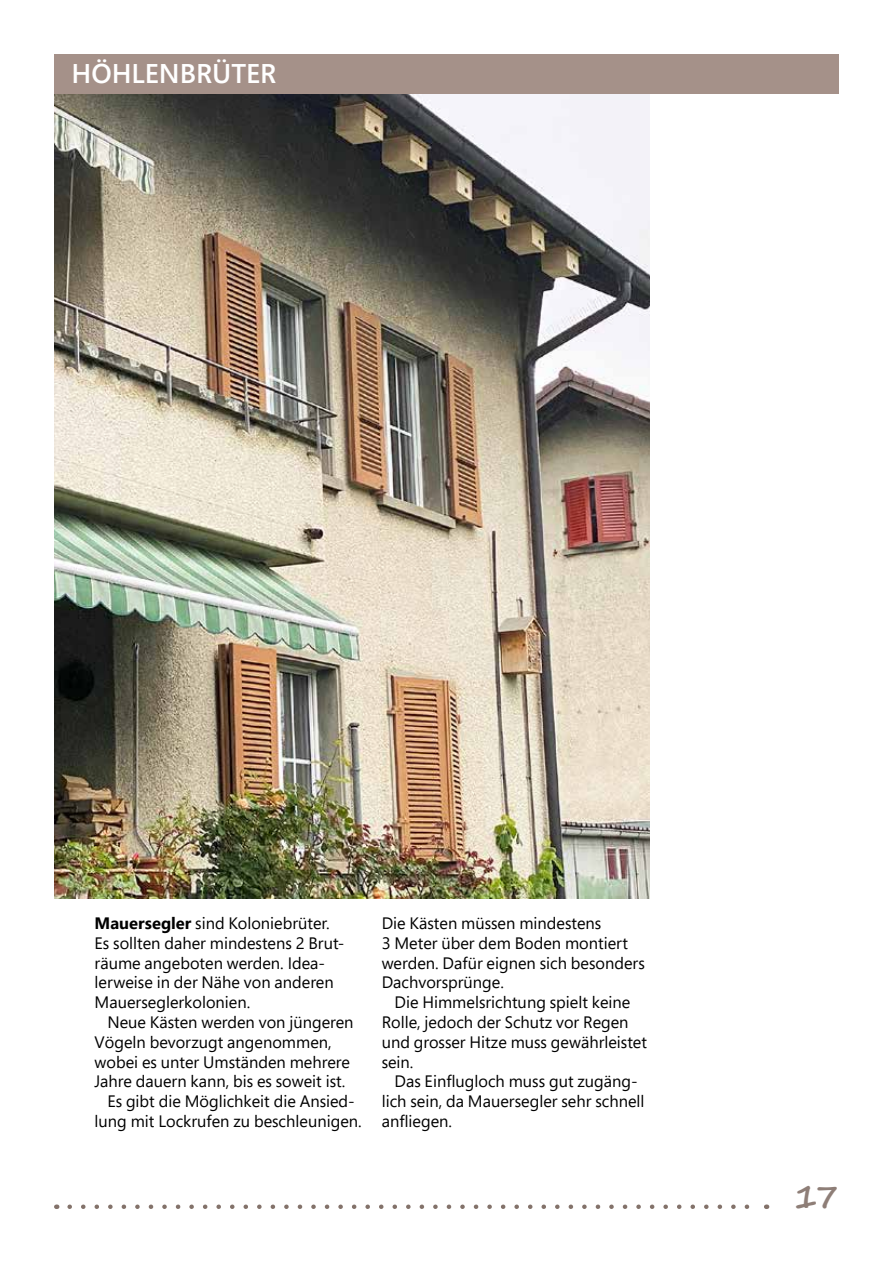
<style>
.page{position:relative;width:893px;height:1263px;background:#fff}
.page>*{position:absolute;margin:0;border:0;box-sizing:border-box;transform-origin:0 0}
.t1{font:700 33px "Segoe Script";color:#8e7e77}
.t2{font:600 27px "Segoe Pro";color:#fff}
.t3{font:16.5px/19.8px "Segoe Pro";color:#000}
.s1{font-weight:700}
</style>
<div class="page">
<svg style="left:70px;top:1204px;width:680px;height:5px"></svg>
<img style="left:54px;top:94px;width:596px;height:804px">
<div style="left:54px;top:54px;width:785px;height:40px;background:#a59189"></div>
<h2 class="t2" style="left:71px;top:55px;width:206px">HÖHLENBRÜTER</h2>
<p class="t3" style="left:95px;top:913px;width:251px"><span class="s1">Mauersegler</span> sind Koloniebrüter.<br>Es sollten daher mindestens 2 Brut&shy;räume angeboten werden. Idea&shy;lerweise in der Nähe von anderen<br>Mauerseglerkolonien.</p>
<p class="t3" style="left:107px;top:1012px;width:248px">Neue Kästen werden von jüngeren</p>
<p class="t3" style="left:95px;top:1032px;width:239px">Vögeln bevorzugt angenommen,</p>
<p class="t3" style="left:95px;top:1051px;width:257px">wobei es unter Umständen mehrere</p>
<p class="t3" style="left:95px;top:1071px;width:252px">Jahre dauern kann, bis es soweit ist.</p>
<p class="t3" style="left:107px;top:1091px;width:249px">Es gibt die Möglichkeit die Ansied-</p>
<p class="t3" style="left:95px;top:1111px;width:269px">lung mit Lockrufen zu beschleunigen.</p>
<p class="t3" style="left:382px;top:913px;width:265px">Die Kästen müssen mindestens<br>3 Meter über dem Boden montiert werden. Dafür eignen sich besonders<br>Dachvorsprünge.</p>
<p class="t3" style="left:382px;top:992px;width:267px;text-indent:13px">Die Himmelsrichtung spielt keine<br>Rolle, jedoch der Schutz vor Regen und grosser Hitze muss gewährleistet sein.</p>
<p class="t3" style="left:382px;top:1071px;width:264px;text-indent:13px">Das Einflugloch muss gut zugäng&shy;lich sein, da Mauersegler sehr schnell anfliegen.</p>
<h1 class="t1" style="left:794px;top:1170px;width:47px">17</h1>
</div>
